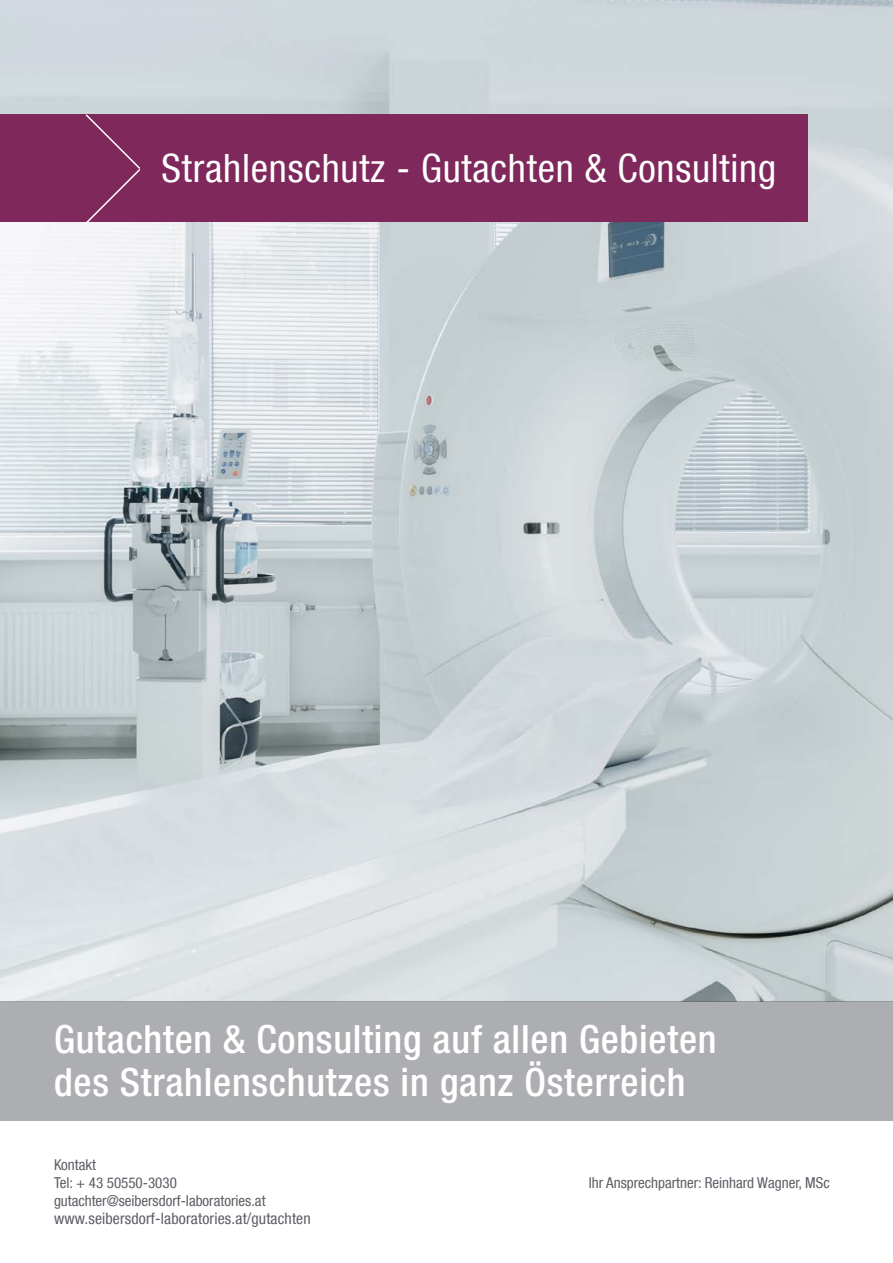
<style>
.page{position:relative;width:893px;height:1263px;background:#fff}
.page>*{position:absolute;margin:0;border:0;box-sizing:border-box;transform-origin:0 0}
.t1{font:500 condensed 39px/43.5px "Helvetica Neue LT Com";letter-spacing:.02em;color:#fff}
.t2{font:condensed 39px "Helvetica Neue LT Com";letter-spacing:.02em;color:#fff}
.t3{font:condensed 15.75px "Helvetica Neue LT Com";letter-spacing:.01em;color:#5b5d63}
.t4{font:condensed 15px/18px "Helvetica Neue LT Com";color:#5b5d63}
</style>
<div class="page">
<img style="left:0;top:0;width:893px;height:1001px">
<div style="left:0;top:1001px;width:893px;height:119px;background:#adaeb1"></div>
<div style="left:0;top:115px;width:808px;height:107px;background:#7e285b"></div>
<svg style="left:84px;top:113px;width:58px;height:112px"></svg>
<h1 class="t2" style="left:162px;top:146px;width:616px">Strahlenschutz - Gutachten &amp; Consulting</h1>
<h1 class="t1" style="left:54px;top:1017px;width:664px">Gutachten &amp; Consulting auf allen Gebieten des Strahlenschutzes in ganz Österreich</h1>
<p class="t4" style="left:54px;top:1156px;width:213px">Kontakt<br>Tel: + 43 50550-3030 gutachter@seibersdorf-laboratories.at</p>
<p class="t3" style="left:54px;top:1209px;width:258px">www.seibersdorf-laboratories.at/gutachten</p>
<p class="t4" style="left:589px;top:1174px;width:242px">Ihr Ansprechpartner: Reinhard Wagner, MSc</p>
</div>
